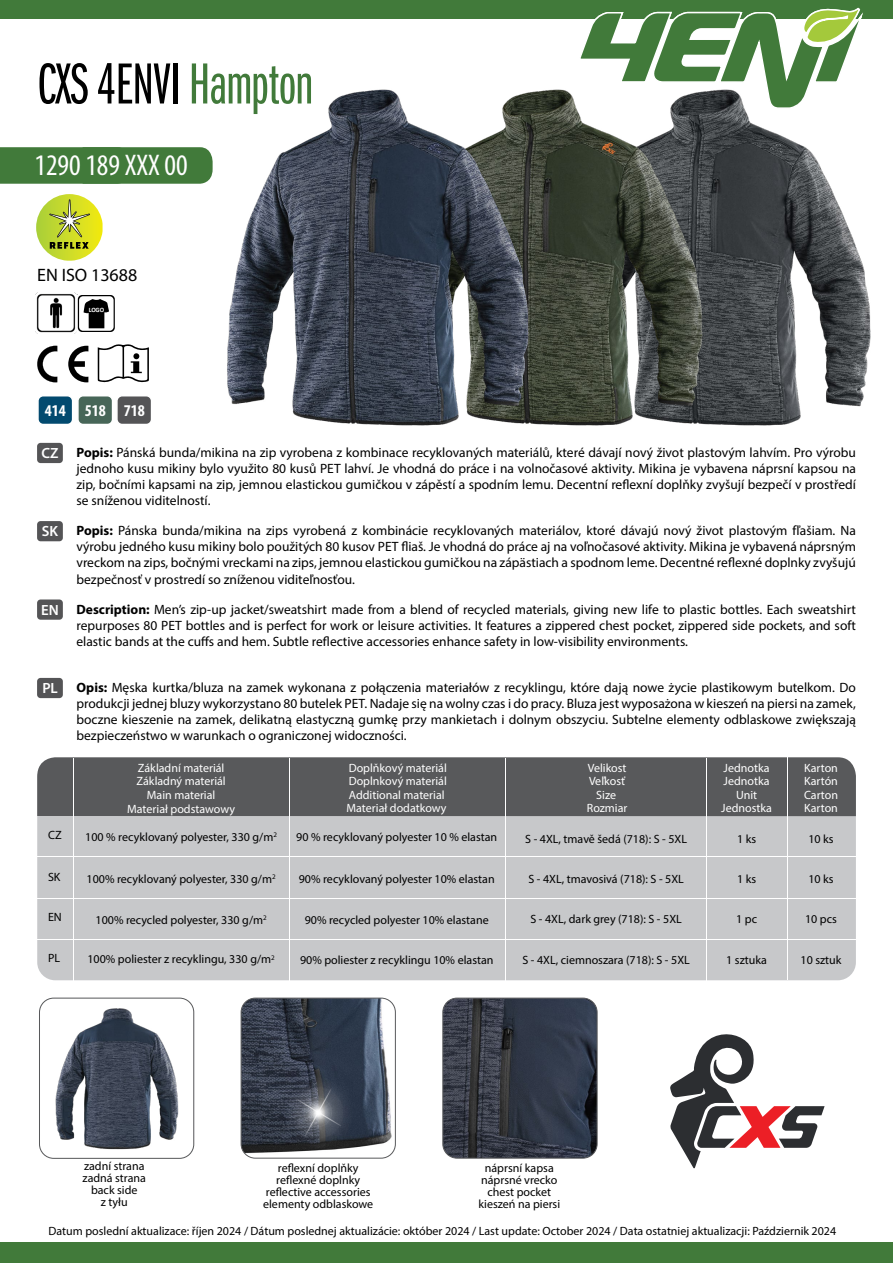
<style>
.page{position:relative;width:893px;height:1263px;background:#fff}
.page>*{position:absolute;margin:0;border:0;box-sizing:border-box;transform-origin:0 0}
.t1{font:60px "ITC Franklin Gothic Std Bk X Cp";letter-spacing:-.01em;color:#000}
.t2{font:condensed 30px "Myriad Pro";color:#fff}
.t3{font:18px "Myriad Pro";color:#000}
.t4{font:700 condensed 16.5px "Myriad Pro";color:#fff}
.t5{font:600 14.85px "Myriad Pro";color:#fff}
.t6{font:13.5px/16.2px "Myriad Pro";color:#000;text-align:justify}
.t7{font:12px/12px "Myriad Pro";color:#000;text-align:center}
.t8{font:12px "Myriad Pro";color:#fff}
.t9{font:7.05px "Myriad Pro";color:#000}
.t10{font:700 6.6px "Calibri";color:#fff}
.s1{color:#417a3a}
.s2{font-weight:700}
</style>
<div class="page">
<div style="left:0;top:147px;width:213px;height:37px;background:#417a3a"></div>
<img style="left:708px;top:110px;width:163px;height:316px">
<img style="left:534px;top:89px;width:174px;height:337px">
<img style="left:227px;top:89px;width:307px;height:337px">
<div style="left:37px;top:521px;width:26px;height:20px;background:#545456;border-radius:3px"></div>
<div style="left:37px;top:443px;width:26px;height:20px;background:#545456;border-radius:3px"></div>
<div style="left:37px;top:599px;width:26px;height:21px;background:#545456;border-radius:3px"></div>
<div style="left:37px;top:678px;width:26px;height:20px;background:#545456;border-radius:3px"></div>
<svg style="left:36px;top:194px;width:67px;height:67px"></svg>
<div style="left:0;top:0;width:893px;height:19px;background:#417a3a"></div>
<div style="left:0;top:1243px;width:893px;height:20px;background:#417a3a"></div>
<svg style="left:670px;top:1034px;width:155px;height:134px"></svg>
<svg style="left:577px;top:7px;width:286px;height:103px"></svg>
<img style="left:36px;top:293px;width:40px;height:41px">
<svg style="left:76px;top:294px;width:39px;height:38px"></svg>
<div style="left:38px;top:396px;width:35px;height:28px;background:#024a6f;border-radius:5px"></div>
<div style="left:37px;top:395px;width:36px;height:30px;border:2px solid #fff;border-radius:5px"></div>
<div style="left:117px;top:396px;width:35px;height:28px;background:#545456;border-radius:5px"></div>
<div style="left:116px;top:395px;width:36px;height:30px;border:2px solid #fff;border-radius:5px"></div>
<div style="left:78px;top:396px;width:35px;height:28px;background:#476658;border-radius:5px"></div>
<div style="left:77px;top:395px;width:36px;height:30px;border:2px solid #fff;border-radius:5px"></div>
<svg style="left:98px;top:344px;width:51px;height:39px"></svg>
<svg style="left:37px;top:346px;width:20px;height:36px"></svg>
<svg style="left:68px;top:346px;width:20px;height:36px"></svg>
<img style="left:45px;top:999px;width:145px;height:159px">
<div style="left:39px;top:997px;width:155px;height:162px;border:1px solid #58595b;border-radius:14px"></div>
<img style="left:241px;top:999px;width:153px;height:158px">
<div style="left:241px;top:997px;width:155px;height:162px;border:1px solid #58595b;border-radius:14px"></div>
<img style="left:444px;top:999px;width:152px;height:158px">
<div style="left:442px;top:997px;width:156px;height:162px;border:1px solid #58595b;border-radius:14px"></div>
<img style="left:284px;top:1078px;width:68px;height:70px">
<div style="left:37px;top:760px;width:819px;height:220px;background:#c7c8ca;border-radius:18px"></div>
<div style="left:37px;top:757px;width:819px;height:59px;background:#58595b"></div>
<hr style="left:73px;top:758px;width:1px;height:222px;background:#fff">
<hr style="left:787px;top:758px;width:1px;height:222px;background:#fff">
<hr style="left:706px;top:758px;width:1px;height:222px;background:#fff">
<hr style="left:505px;top:758px;width:1px;height:222px;background:#fff">
<hr style="left:289px;top:758px;width:1px;height:222px;background:#fff">
<hr style="left:37px;top:939px;width:819px;height:1px;background:#fff">
<hr style="left:37px;top:856px;width:819px;height:1px;background:#fff">
<hr style="left:37px;top:898px;width:819px;height:1px;background:#fff">
<h1 class="t1" style="left:37px;top:53px;width:277px">CXS 4ENVI <span class="s1">Hampton</span></h1>
<h2 class="t2" style="left:35px;top:147px;width:155px">1290 189 XXX 00</h2>
<h3 class="t3" style="left:37px;top:264px;width:102px">EN ISO 13688</h3>
<p class="t10" style="left:89px;top:306px;width:17px">LOGO</p>
<p class="t4" style="left:45px;top:400px;width:102px">414 518 718</p>
<p class="t5" style="left:42px;top:443px;width:19px">CZ</p>
<p class="t6" style="left:77px;top:444px;width:781px"><span class="s2">Popis:</span> Pánská bunda/mikina na zip vyrobena z kombinace recyklovaných materiálů, které dávají nový život plastovým lahvím. Pro výrobu jednoho kusu mikiny bylo využito 80 kusů PET lahví. Je vhodná do práce i na volnočasové aktivity. Mikina je vybavena náprsní kapsou na zip, bočními kapsami na zip, jemnou elastickou gumičkou v zápěstí a spodním lemu. Decentní reflexní doplňky zvyšují bezpečí v prostředí se sníženou viditelností.</p>
<p class="t5" style="left:42px;top:522px;width:18px">SK</p>
<p class="t6" style="left:77px;top:522px;width:781px"><span class="s2">Popis:</span> Pánska bunda/mikina na zips vyrobená z kombinácie recyklovaných materiálov, ktoré dávajú nový život plastovým fľašiam. Na výrobu jedného kusu mikiny bolo použitých 80 kusov PET fliaš. Je vhodná do práce aj na voľnočasové aktivity. Mikina je vybavená náprsným vreckom na zips, bočnými vreckami na zips, jemnou elastickou gumičkou na zápästiach a spodnom leme. Decentné reflexné doplnky zvyšujú bezpečnosť v prostredí so zníženou viditeľnosťou.</p>
<p class="t5" style="left:41px;top:600px;width:19px">EN</p>
<p class="t5" style="left:42px;top:678px;width:17px">PL</p>
<p class="t6" style="left:77px;top:601px;width:781px"><span class="s2">Description:</span> Men’s zip-up jacket/sweatshirt made from a blend of recycled materials, giving new life to plastic bottles. Each sweatshirt repurposes 80 PET bottles and is perfect for work or leisure activities. It features a zippered chest pocket, zippered side pockets, and soft elastic bands at the cuffs and hem. Subtle reflective accessories enhance safety in low-visibility environments.</p>
<p class="t6" style="left:77px;top:679px;width:781px"><span class="s2">Opis:</span> Męska kurtka/bluza na zamek wykonana z połączenia materiałów z recyklingu, które dają nowe życie plastikowym butelkom. Do produkcji jednej bluzy wykorzystano 80 butelek PET. Nadaje się na wolny czas i do pracy. Bluza jest wyposażona w kieszeń na piersi na zamek, boczne kieszenie na zamek, delikatną elastyczną gumkę przy mankietach i dolnym obszyciu. Subtelne elementy odblaskowe zwiększają bezpieczeństwo w warunkach o ograniczonej widoczności.</p>
<p class="t8" style="left:138px;top:760px;width:88px">Základní materiál</p>
<p class="t8" style="left:349px;top:760px;width:100px">Doplňkový materiál</p>
<p class="t8" style="left:588px;top:760px;width:40px">Velikost</p>
<p class="t8" style="left:724px;top:760px;width:48px">Jednotka</p>
<p class="t8" style="left:804px;top:760px;width:35px">Karton</p>
<p class="t7" style="left:48px;top:829px;width:15px">CZ</p>
<p class="t8" style="left:136px;top:774px;width:91px">Základný materiál</p>
<p class="t8" style="left:147px;top:787px;width:70px">Main material</p>
<p class="t8" style="left:127px;top:801px;width:109px">Materiał podstawowy</p>
<p class="t7" style="left:85px;top:831px;width:193px">100 % recyklovaný polyester, 330 g/m<sup>2</sup></p>
<p class="t8" style="left:349px;top:774px;width:100px">Doplnkový materiál</p>
<p class="t8" style="left:346px;top:801px;width:101px">Materiał dodatkowy</p>
<p class="t8" style="left:349px;top:787px;width:97px">Additional material</p>
<p class="t7" style="left:296px;top:831px;width:202px">90 % recyklovaný polyester 10 % elastan</p>
<p class="t8" style="left:589px;top:774px;width:38px">Veľkosť</p>
<p class="t8" style="left:587px;top:801px;width:42px">Rozmiar</p>
<p class="t8" style="left:596px;top:787px;width:21px">Size</p>
<p class="t7" style="left:525px;top:833px;width:163px">S - 4XL, tmavě šedá (718): S - 5XL</p>
<p class="t8" style="left:724px;top:774px;width:48px">Jednotka</p>
<p class="t8" style="left:721px;top:801px;width:52px">Jednostka</p>
<p class="t8" style="left:736px;top:787px;width:23px">Unit</p>
<p class="t7" style="left:737px;top:833px;width:21px">1 ks</p>
<p class="t8" style="left:804px;top:774px;width:35px">Kartón</p>
<p class="t8" style="left:804px;top:801px;width:35px">Karton</p>
<p class="t8" style="left:804px;top:787px;width:36px">Carton</p>
<p class="t7" style="left:808px;top:833px;width:27px">10 ks</p>
<p class="t7" style="left:48px;top:870px;width:14px">SK</p>
<p class="t7" style="left:87px;top:872px;width:187px">100% recyklovaný polyester, 330 g/m</p>
<p class="t7" style="left:528px;top:873px;width:157px">S - 4XL, tmavosivá (718): S - 5XL</p>
<p class="t7" style="left:737px;top:873px;width:21px">1 ks</p>
<p class="t7" style="left:808px;top:873px;width:27px">10 ks</p>
<p class="t9" style="left:272px;top:872px;width:5px">2</p>
<p class="t7" style="left:299px;top:872px;width:197px">90% recyklovaný polyester 10% elastan</p>
<p class="t7" style="left:48px;top:911px;width:15px">EN</p>
<p class="t7" style="left:48px;top:952px;width:14px">PL</p>
<p class="t7" style="left:96px;top:913px;width:173px">100% recycled polyester, 330 g/m<sup>2</sup></p>
<p class="t7" style="left:87px;top:953px;width:189px">100% poliester z recyklingu, 330 g/m<sup>2</sup></p>
<p class="t7" style="left:305px;top:913px;width:185px">90% recycled polyester 10% elastane</p>
<p class="t7" style="left:300px;top:953px;width:195px">90% poliester z recyklingu 10% elastan</p>
<p class="t7" style="left:530px;top:912px;width:153px">S - 4XL, dark grey (718): S - 5XL</p>
<p class="t7" style="left:522px;top:953px;width:169px">S - 4XL, ciemnoszara (718): S - 5XL</p>
<p class="t7" style="left:736px;top:912px;width:22px">1 pc</p>
<p class="t7" style="left:726px;top:953px;width:42px">1 sztuka</p>
<p class="t7" style="left:805px;top:912px;width:33px">10 pcs</p>
<p class="t7" style="left:800px;top:953px;width:42px">10 sztuk</p>
<p class="t7" style="left:83px;top:1160px;width:65px">zadní strana zadná strana back side<br>z tyłu</p>
<p class="t7" style="left:263px;top:1162px;width:112px">reflexní doplňky reflexné doplnky reflective accessories elementy odblaskowe</p>
<p class="t7" style="left:49px;top:1225px;width:789px">Datum poslední aktualizace: říjen 2024 / Dátum poslednej aktualizácie: október 2024 / Last update: October 2024 / Data ostatniej aktualizacji: Październik 2024</p>
<p class="t7" style="left:478px;top:1162px;width:83px">náprsní kapsa náprsné vrecko chest pocket kieszeń na piersi</p>
</div>
